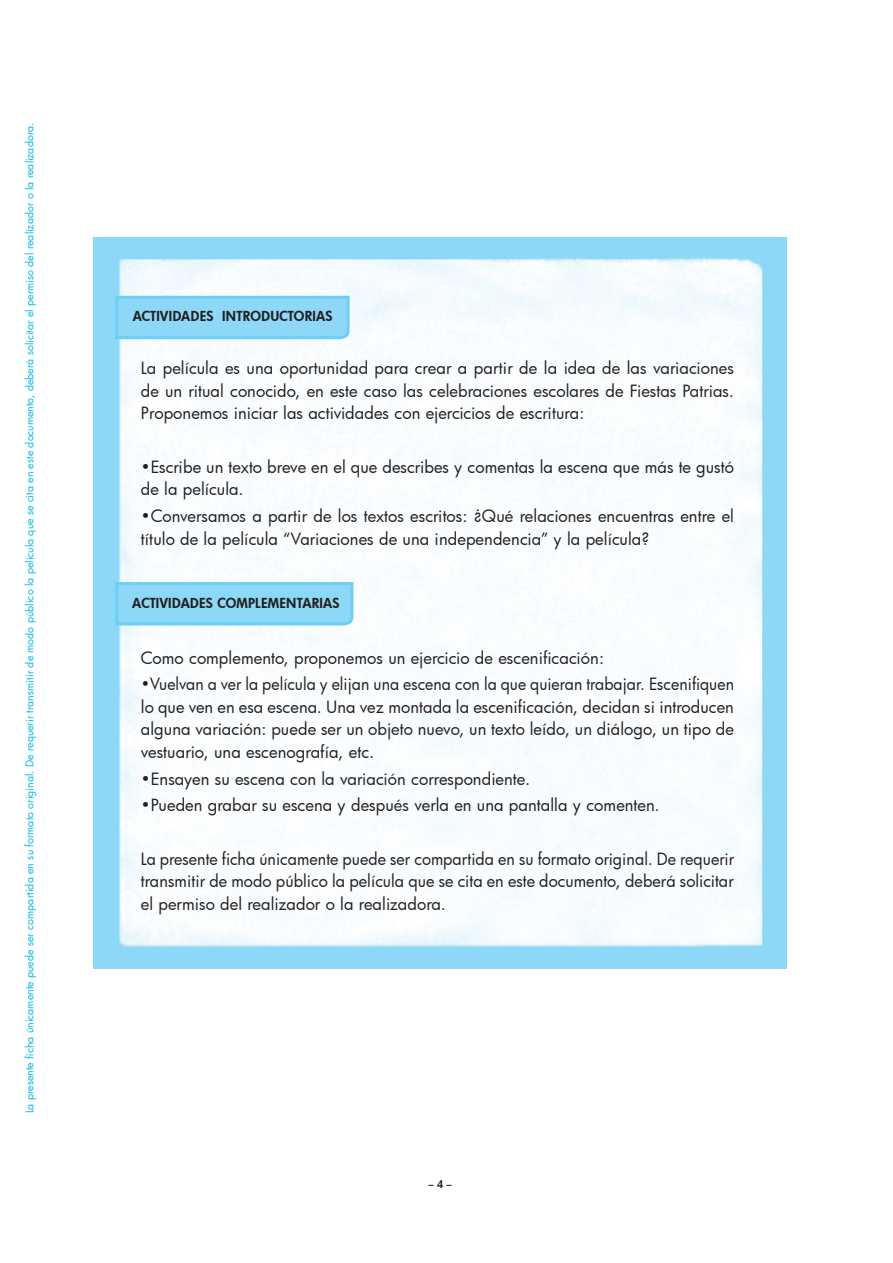
<style>
.page{position:relative;width:893px;height:1263px;background:#fff}
.page>*{position:absolute;margin:0;border:0;box-sizing:border-box;transform-origin:0 0}
.interior{font:16.5px/22.5px "Futura";color:#231f20;text-align:justify}
.interior-2{font:16.5px/22.5px "Futura";color:#231f20;text-align:justify;scale:.96 1}
.cenefa{font:800 13.5px "Futura";letter-spacing:.02em;color:#231f20}
.t1{font:10.5px "Futura";letter-spacing:.005em;color:#00baf1}
.t2{font:800 10.5px "Futura";color:#231f20}
</style>
<div class="page">
<img style="left:94px;top:238px;width:693px;height:731px">
<svg style="left:114px;top:581px;width:241px;height:46px;background:#8ed8f7"></svg>
<svg style="left:114px;top:294px;width:237px;height:47px;background:#90d8f7"></svg>
<p class="t1" style="left:23px;top:1113px;width:992px;rotate:-90deg">La presente ficha únicamente puede ser compartida en su formato original. De requerir transmitir de modo público la película que se cita en este documento, deberá solicitar el permiso del realizador o la realizadora.</p>
<p class="cenefa" style="left:133px;top:307px;width:201px">ACTIVIDADES INTRODUCTORIAS</p>
<p class="interior" style="left:141px;top:357px;width:595px">La película es una oportunidad para crear a partir de la idea de las variaciones de un ritual conocido, en este caso las celebraciones escolares de Fiestas Patrias.<br>Proponemos iniciar las actividades con ejercicios de escritura:</p>
<p class="interior" style="left:141px;top:455px;width:595px">•Escribe un texto breve en el que describes y comentas la escena que más te gustó de la película.</p>
<p class="interior" style="left:141px;top:504px;width:595px">•Conversamos a partir de los textos escritos: ¿Qué relaciones encuentras entre el título de la película “Variaciones de una independencia” y la película?</p>
<p class="cenefa" style="left:132px;top:593px;width:209px">ACTIVIDADES COMPLEMENTARIAS</p>
<p class="interior" style="left:141px;top:646px;width:465px">Como complemento, proponemos un ejercicio de escenificación:</p>
<p class="interior-2" style="left:141px;top:673px;width:619px">•Vuelvan a ver la película y elijan una escena con la que quieran trabajar. Escenifiquen lo que ven en esa escena. Una vez montada la escenificación, decidan si introducen alguna variación: puede ser un objeto nuevo, un texto leído, un diálogo, un tipo de vestuario, una escenografía, etc.</p>
<p class="interior" style="left:141px;top:767px;width:391px">•Ensayen su escena con la variación correspondiente.</p>
<p class="interior" style="left:141px;top:794px;width:520px">•Pueden grabar su escena y después verla en una pantalla y comenten.</p>
<p class="interior" style="left:141px;top:847px;width:595px">La presente ficha únicamente puede ser compartida en su formato original. De requerir transmitir de modo público la película que se cita en este documento, deberá solicitar el permiso del realizador o la realizadora.</p>
<p class="t2" style="left:429px;top:1177px;width:25px">– 4 –</p>
</div>
